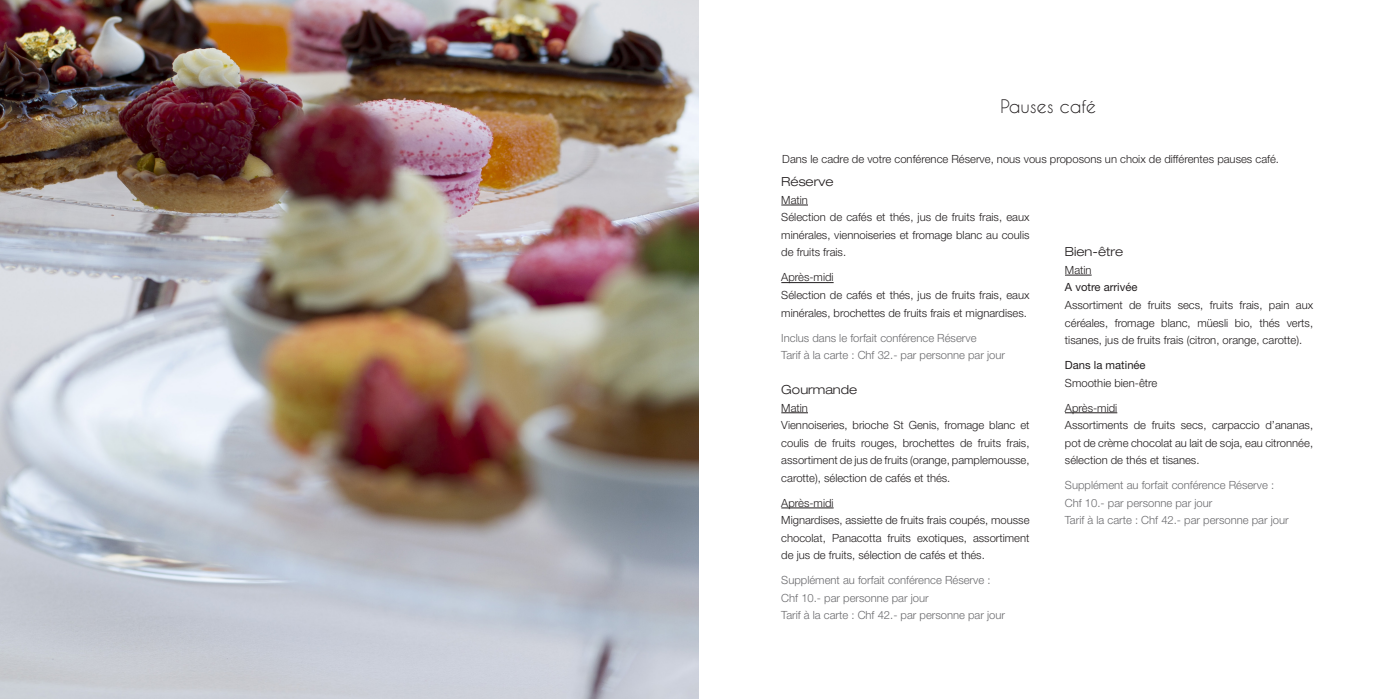
<style>
.page{position:relative;width:1397px;height:699px;background:#fff}
.page>*{position:absolute;margin:0;border:0;box-sizing:border-box;transform-origin:0 0}
.t1{font:17.5px "Caviar Dreams";color:#231f20}
.t2{font:300 expanded 12.5px "Helvetica Neue LT Std";color:#231f20}
.t3{font:300 11.25px/17.5px "Helvetica Neue LT Std";color:#231f20;text-align:justify}
.t4{font:300 11.25px "Helvetica Neue LT Std";color:#6b6b6e}
.t5{font:11.25px "Helvetica Neue LT Std";color:#231f20}
</style>
<div class="page">
<img style="left:0;top:0;width:698px;height:698px">
<svg style="left:781px;top:204px;width:26px;height:1px"></svg>
<hr style="left:781px;top:282px;width:52px;height:1px;background:#231f20">
<svg style="left:781px;top:412px;width:26px;height:1px"></svg>
<hr style="left:781px;top:507px;width:52px;height:1px;background:#231f20">
<svg style="left:1065px;top:274px;width:26px;height:1px"></svg>
<hr style="left:1064px;top:412px;width:53px;height:1px;background:#231f20">
<p class="t1" style="left:1000px;top:96px;width:97px">Pauses café</p>
<p class="t3" style="left:782px;top:150px;width:498px">Dans le cadre de votre conférence Réserve, nous vous proposons un choix de différentes pauses café.</p>
<p class="t2" style="left:781px;top:174px;width:54px">Réserve</p>
<p class="t3" style="left:781px;top:191px;width:28px">Matin</p>
<p class="t3" style="left:781px;top:208px;width:250px">Sélection de cafés et thés, jus de fruits frais, eaux minérales, viennoiseries et fromage blanc au coulis de fruits frais.</p>
<p class="t3" style="left:781px;top:268px;width:54px">Après-midi</p>
<p class="t3" style="left:781px;top:286px;width:250px">Sélection de cafés et thés, jus de fruits frais, eaux minérales, brochettes de fruits frais et mignardises.</p>
<p class="t4" style="left:781px;top:330px;width:197px">Inclus dans le forfait conférence Réserve</p>
<p class="t4" style="left:781px;top:348px;width:225px">Tarif à la carte : Chf 32.- par personne par jour</p>
<p class="t2" style="left:781px;top:382px;width:77px">Gourmande</p>
<p class="t3" style="left:781px;top:398px;width:28px">Matin</p>
<p class="t3" style="left:781px;top:416px;width:250px">Viennoiseries, brioche St Genis, fromage blanc et coulis de fruits rouges, brochettes de fruits frais, assortiment de jus de fruits (orange, pamplemousse, carotte), sélection de cafés et thés.</p>
<p class="t3" style="left:781px;top:493px;width:54px">Après-midi</p>
<p class="t3" style="left:781px;top:511px;width:250px">Mignardises, assiette de fruits frais coupés, mousse chocolat, Panacotta fruits exotiques, assortiment de jus de fruits, sélection de cafés et thés.</p>
<p class="t4" style="left:781px;top:573px;width:211px">Supplément au forfait conférence Réserve :</p>
<p class="t4" style="left:781px;top:590px;width:149px">Chf 10.- par personne par jour</p>
<p class="t4" style="left:781px;top:608px;width:225px">Tarif à la carte : Chf 42.- par personne par jour</p>
<p class="t2" style="left:1064px;top:244px;width:60px">Bien-être</p>
<p class="t3" style="left:1064px;top:261px;width:28px">Matin</p>
<p class="t5" style="left:1064px;top:280px;width:74px">A votre arrivée</p>
<p class="t3" style="left:1064px;top:296px;width:250px">Assortiment de fruits secs, fruits frais, pain aux céréales, fromage blanc, müesli bio, thés verts, tisanes, jus de fruits frais (citron, orange, carotte).</p>
<p class="t5" style="left:1064px;top:358px;width:82px">Dans la matinée</p>
<p class="t3" style="left:1064px;top:373px;width:94px">Smoothie bien-être</p>
<p class="t3" style="left:1064px;top:398px;width:54px">Après-midi</p>
<p class="t3" style="left:1064px;top:416px;width:250px">Assortiments de fruits secs, carpaccio d’ananas, pot de crème chocolat au lait de soja, eau citronnée, sélection de thés et tisanes.</p>
<p class="t4" style="left:1064px;top:478px;width:211px">Supplément au forfait conférence Réserve :</p>
<p class="t4" style="left:1064px;top:495px;width:149px">Chf 10.- par personne par jour</p>
<p class="t4" style="left:1064px;top:513px;width:225px">Tarif à la carte : Chf 42.- par personne par jour</p>
</div>
